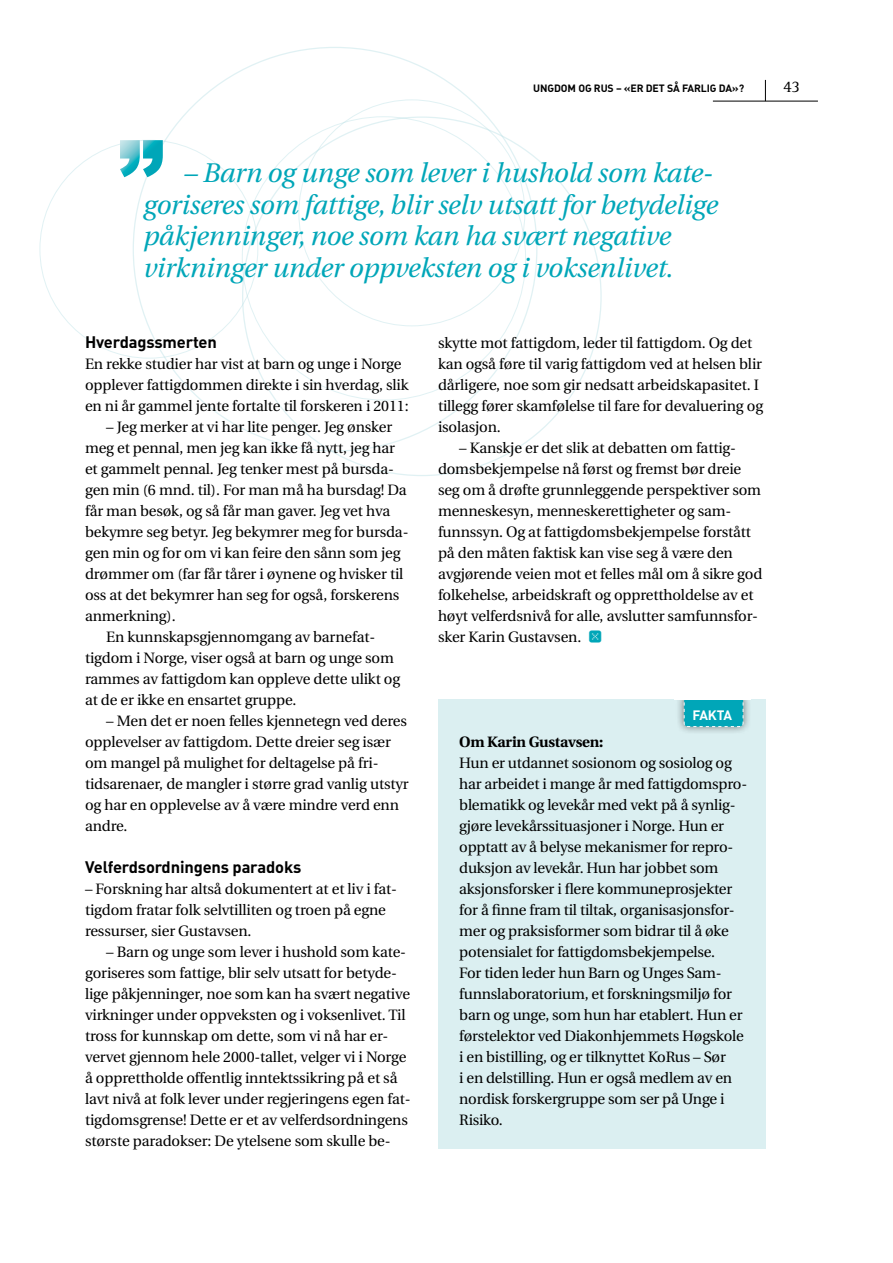
<style>
.page{position:relative;width:893px;height:1263px;background:#fff}
.page>*{position:absolute;margin:0;border:0;box-sizing:border-box;transform-origin:0 0}
.t1{font:900 93px "Arial";color:#fff}
.t2{font:italic 27px/31.5px "Utopia";letter-spacing:-.01em;color:#00a6b8}
.t3{font:16.65px "Rotis Serif";color:#000}
.t4{font:16.5px "DIN Bold Alternate";letter-spacing:-.01em;color:#000}
.t5{font:15px/21px "Utopia";letter-spacing:-.01em;color:#000}
.t6{font:700 15px "Utopia";letter-spacing:-.015em;color:#000}
.t7{font:700 13.5px "DIN";letter-spacing:-.04em;color:#fff}
.t8{font:10.5px "DIN Bold Alternate";letter-spacing:-.01em;color:#000}
.s1{font-family:"Button Bonus Rounded Negative";color:#00a6b8}
</style>
<div class="page">
<div style="left:438px;top:699px;width:327px;height:449px;background:#dbeff1"></div>
<div style="left:675px;top:689px;width:77px;height:46px;background:#000;opacity:.5"></div>
<svg style="left:683px;top:699px;width:61px;height:28px;background:#16acbc"></svg>
<div style="left:674px;top:683px;width:77px;height:16px;background:#fff"></div>
<hr style="left:713px;top:101px;width:105px;height:1px;background:#000">
<svg style="left:765px;top:80px;width:1px;height:21px"></svg>
<p class="t8" style="left:533px;top:81px;width:212px">Ungdom og rus – «er det så farlig da»?</p>
<p class="t3" style="left:783px;top:77px;width:18px">43</p>
<h1 class="t1" style="left:118px;top:107px;width:48px">”</h1>
<h2 class="t2" style="left:142px;top:158px;width:576px;text-indent:41px">– Barn og unge som lever i hushold som kate&shy;goriseres som fattige, blir selv utsatt for betydelige påkjenninger, noe som kan ha svært negative virkninger under oppveksten og i voksenlivet.</h2>
<p class="t4" style="left:85px;top:331px;width:133px">Hverdagssmerten</p>
<p class="t5" style="left:85px;top:354px;width:325px">En rekke studier har vist at barn og unge i Norge opplever fattigdommen direkte i sin hverdag, slik en ni år gammel jente fortalte til forskeren i 2011:</p>
<p class="t5" style="left:106px;top:417px;width:288px">– Jeg merker at vi har lite penger. Jeg ønsker</p>
<p class="t5" style="left:85px;top:438px;width:311px">meg et pennal, men jeg kan ikke få nytt, jeg har</p>
<p class="t5" style="left:85px;top:459px;width:310px">et gammelt pennal. Jeg tenker mest på bursda-</p>
<p class="t5" style="left:85px;top:480px;width:323px">gen min (6 mnd. til). For man må ha bursdag! Da</p>
<p class="t5" style="left:85px;top:501px;width:307px">får man besøk, og så får man gaver. Jeg vet hva</p>
<p class="t5" style="left:85px;top:522px;width:325px">bekymre seg betyr. Jeg bekymrer meg for bursda-</p>
<p class="t5" style="left:85px;top:543px;width:317px">gen min og for om vi kan feire den sånn som jeg</p>
<p class="t5" style="left:85px;top:564px;width:320px">drømmer om (far får tårer i øynene og hvisker til</p>
<p class="t5" style="left:85px;top:585px;width:316px">oss at det bekymrer han seg for også, forskerens</p>
<p class="t5" style="left:85px;top:606px;width:92px">anmerkning).</p>
<p class="t5" style="left:106px;top:627px;width:270px">En kunnskapsgjennomgang av barnefat-</p>
<p class="t5" style="left:85px;top:648px;width:310px">tigdom i Norge, viser også at barn og unge som</p>
<p class="t5" style="left:85px;top:669px;width:317px">rammes av fattigdom kan oppleve dette ulikt og</p>
<p class="t5" style="left:85px;top:690px;width:213px">at de er ikke en ensartet gruppe.</p>
<p class="t5" style="left:85px;top:711px;width:325px;text-indent:21px">– Men det er noen felles kjennetegn ved deres opplevelser av fattigdom. Dette dreier seg især om mangel på mulighet for deltagelse på fri&shy;tidsarenaer, de mangler i større grad vanlig utstyr og har en opplevelse av å være mindre verd enn andre.</p>
<p class="t4" style="left:85px;top:856px;width:218px">Velferdsordningens paradoks</p>
<p class="t5" style="left:85px;top:879px;width:314px">– Forskning har altså dokumentert at et liv i fat&shy;tigdom fratar folk selvtilliten og troen på egne ressurser, sier Gustavsen.</p>
<p class="t5" style="left:85px;top:942px;width:327px;text-indent:21px">– Barn og unge som lever i hushold som kate&shy;goriseres som fattige, blir selv utsatt for betyde&shy;lige påkjenninger, noe som kan ha svært negative virkninger under oppveksten og i voksenlivet. Til tross for kunnskap om dette, som vi nå har er&shy;vervet gjennom hele 2000-tallet, velger vi i Norge å opprettholde offentlig inntektssikring på et så lavt nivå at folk lever under regjeringens egen fat&shy;tigdomsgrense! Dette er et av velferdsordningens største paradokser: De ytelsene som skulle be-</p>
<p class="t5" style="left:438px;top:333px;width:327px">skytte mot fattigdom, leder til fattigdom. Og det kan også føre til varig fattigdom ved at helsen blir dårligere, noe som gir nedsatt arbeidskapasitet. I tillegg fører skamfølelse til fare for devaluering og isolasjon.</p>
<p class="t5" style="left:438px;top:438px;width:326px;text-indent:21px">– Kanskje er det slik at debatten om fattig&shy;domsbekjempelse nå først og fremst bør dreie seg om å drøfte grunnleggende perspektiver som menneskesyn, menneskerettigheter og sam&shy;funnssyn. Og at fattigdomsbekjempelse forstått på den måten faktisk kan vise seg å være den avgjørende veien mot et felles mål om å sikre god folkehelse, arbeidskraft og opprettholdelse av et høyt velferdsnivå for alle, avslutter samfunnsfor&shy;sker Karin Gustavsen. <span class="s1">J</span></p>
<p class="t7" style="left:692px;top:706px;width:41px">FAKTA</p>
<p class="t6" style="left:459px;top:733px;width:146px">Om Karin Gustavsen:</p>
<p class="t5" style="left:459px;top:753px;width:289px">Hun er utdannet sosionom og sosiolog og har arbeidet i mange år med fattigdomspro&shy;blematikk og levekår med vekt på å synlig&shy;gjøre levekårssituasjoner i Norge. Hun er opptatt av å belyse mekanismer for repro&shy;duksjon av levekår. Hun har jobbet som aksjonsforsker i flere kommuneprosjekter for å finne fram til tiltak, organisasjonsfor&shy;mer og praksisformer som bidrar til å øke potensialet for fattigdomsbekjempelse.<br>For tiden leder hun Barn og Unges Sam&shy;funnslaboratorium, et forskningsmiljø for barn og unge, som hun har etablert. Hun er førstelektor ved Diakonhjemmets Høgskole i en bistilling, og er tilknyttet KoRus – Sør<br>i en delstilling. Hun er også medlem av en nordisk forskergruppe som ser på Unge i Risiko.</p>
</div>
